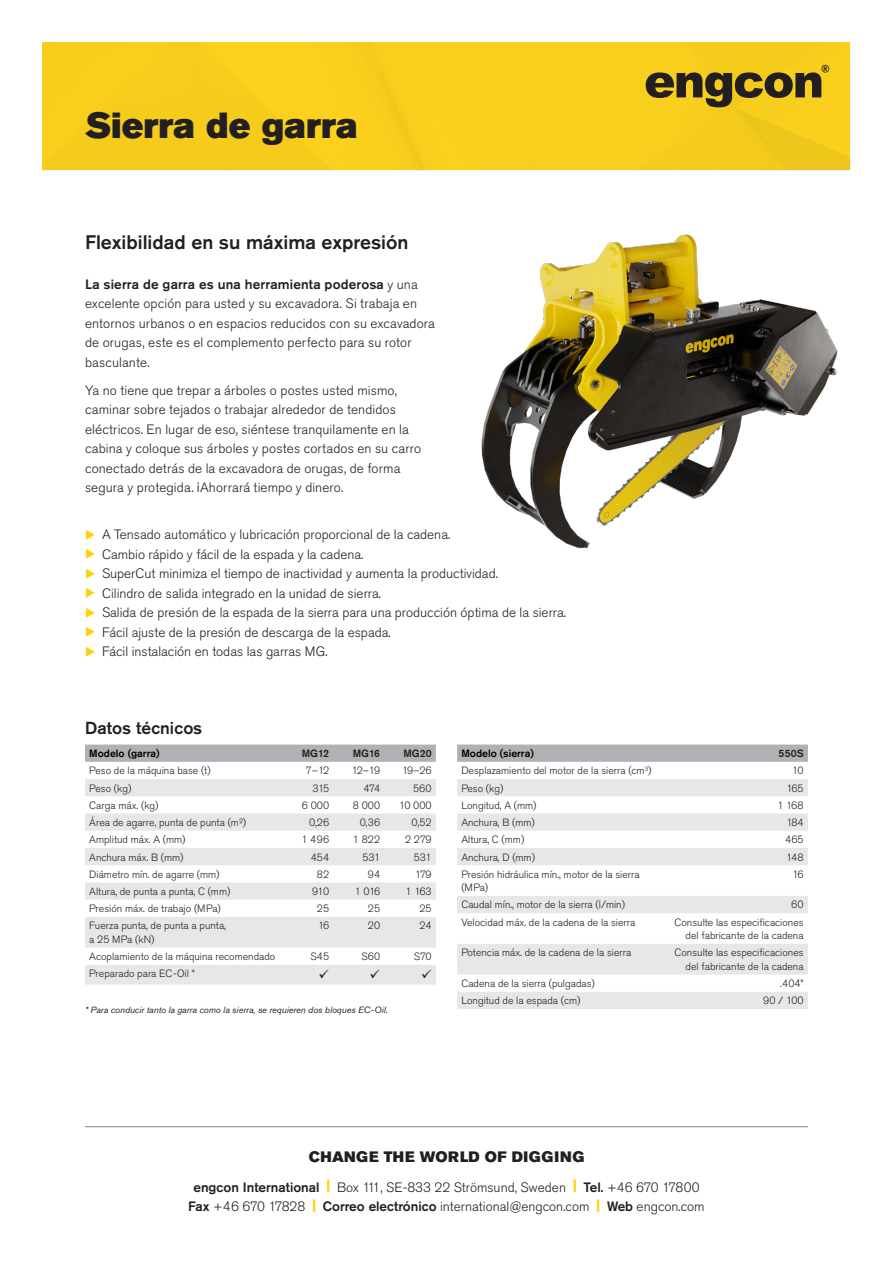
<style>
.page{position:relative;width:893px;height:1263px;background:#fff}
.page>*{position:absolute;margin:0;border:0;box-sizing:border-box;transform-origin:0 0}
.Product_heading{font:36px "Akzidenz Grotesk Pro Super";color:#231f20}
.t1{font:500 19.5px "Akzidenz Grotesk Pro";color:#231f20}
.t2{font:500 17.25px "Akzidenz Grotesk Pro";color:#231f20}
.t3{font:15px "Akzidenz Grotesk Pro Super";letter-spacing:.04em;color:#231f20}
.Brödtext1{font:300 13.5px/19.5px "Akzidenz Grotesk Pro";color:#231f20}
.t4{font:300 10.5px/13.5px "Akzidenz Grotesk Pro";color:#231f20}
.t5{font:500 10.5px "Akzidenz Grotesk Pro";color:#000}
.t6{font:500 10.5px "Akzidenz Grotesk Pro";color:#231f20}
.engcon_förbehåller{font:italic 9px "Akzidenz Grotesk Pro";color:#231f20}
.s1{font-weight:500}
.s2{font-family:"Akzidenz Grotesk Pro Super";font-weight:400;color:#fed105}
</style>
<div class="page">
<div style="left:43px;top:43px;width:807px;height:128px;background:#f8cf1c"></div>
<hr style="left:85px;top:1126px;width:723px;height:1px;background:#808285">
<svg style="left:85px;top:744px;width:351px;height:18px;background:#b3b4b8"></svg>
<svg style="left:85px;top:779px;width:351px;height:206px;fill:#e6e7e9"></svg>
<svg style="left:457px;top:744px;width:351px;height:18px;background:#b3b4b8"></svg>
<svg style="left:457px;top:779px;width:351px;height:230px;fill:#ecedee"></svg>
<img style="left:481px;top:234px;width:357px;height:315px">
<svg style="left:319px;top:969px;width:10px;height:9px"></svg>
<svg style="left:370px;top:969px;width:10px;height:9px"></svg>
<svg style="left:422px;top:969px;width:9px;height:9px"></svg>
<p class="Product_heading" style="left:85px;top:102px;width:274px">Sierra de garra</p>
<h1 class="t1" style="left:85px;top:229px;width:325px">Flexibilidad en su máxima expresión</h1>
<p class="Brödtext1" style="left:85px;top:274px;width:351px"><span class="s1">La sierra de garra es una herramienta poderosa</span> y una excelente opción para usted y su excavadora. Si trabaja en entornos urbanos o en espacios reducidos con su excavadora de orugas, este es el complemento perfecto para su rotor basculante.</p>
<p class="Brödtext1" style="left:85px;top:380px;width:338px">Ya no tiene que trepar a árboles o postes usted mismo, caminar sobre tejados o trabajar alrededor de tendidos eléctricos. En lugar de eso, siéntese tranquilamente en la cabina y coloque sus árboles y postes cortados en su carro conectado detrás de la excavadora de orugas, de forma segura y protegida. ¡Ahorrará tiempo y dinero.</p>
<p class="Brödtext1" style="left:102px;top:525px;width:350px">A Tensado automático y lubricación proporcional de la cadena.</p>
<p class="Brödtext1" style="left:102px;top:544px;width:263px">Cambio rápido y fácil de la espada y la cadena.</p>
<p class="Brödtext1" style="left:102px;top:564px;width:397px">SuperCut minimiza el tiempo de inactividad y aumenta la productividad.</p>
<p class="Brödtext1" style="left:102px;top:583px;width:281px">Cilindro de salida integrado en la unidad de sierra.</p>
<p class="Brödtext1" style="left:102px;top:603px;width:466px">Salida de presión de la espada de la sierra para una producción óptima de la sierra.</p>
<p class="Brödtext1" style="left:102px;top:622px;width:290px">Fácil ajuste de la presión de descarga de la espada.</p>
<p class="Brödtext1" style="left:102px;top:642px;width:227px">Fácil instalación en todas las garras MG.</p>
<h2 class="t2" style="left:85px;top:717px;width:119px">Datos técnicos</h2>
<p class="t5" style="left:89px;top:747px;width:72px">Modelo (garra)</p>
<p class="t6" style="left:302px;top:747px;width:29px">MG12</p>
<p class="t6" style="left:353px;top:747px;width:29px">MG16</p>
<p class="t6" style="left:403px;top:747px;width:30px">MG20</p>
<p class="t4" style="left:89px;top:764px;width:123px">Peso de la máquina base (t)</p>
<p class="t4" style="left:306px;top:764px;width:25px">7–12</p>
<p class="t4" style="left:352px;top:764px;width:30px">12–19</p>
<p class="t4" style="left:402px;top:764px;width:31px">19–26</p>
<p class="t4" style="left:89px;top:781px;width:44px">Peso (kg)</p>
<p class="t4" style="left:312px;top:781px;width:18px">315</p>
<p class="t4" style="left:363px;top:781px;width:18px">474</p>
<p class="t4" style="left:413px;top:781px;width:20px">560</p>
<p class="t4" style="left:89px;top:798px;width:71px">Carga máx. (kg)</p>
<p class="t4" style="left:302px;top:798px;width:29px">6 000</p>
<p class="t4" style="left:353px;top:798px;width:29px">8 000</p>
<p class="t4" style="left:399px;top:798px;width:34px">10 000</p>
<p class="t4" style="left:89px;top:816px;width:158px">Área de agarre, punta de punta (m2)</p>
<p class="t4" style="left:309px;top:816px;width:22px">0,26</p>
<p class="t4" style="left:360px;top:816px;width:22px">0,36</p>
<p class="t4" style="left:411px;top:816px;width:22px">0,52</p>
<p class="t4" style="left:89px;top:833px;width:98px">Amplitud máx. A (mm)</p>
<p class="t4" style="left:301px;top:833px;width:29px">1 496</p>
<p class="t4" style="left:353px;top:833px;width:29px">1 822</p>
<p class="t4" style="left:405px;top:833px;width:28px">2 279</p>
<p class="t4" style="left:89px;top:850px;width:96px">Anchura máx. B (mm)</p>
<p class="t4" style="left:311px;top:850px;width:20px">454</p>
<p class="t4" style="left:362px;top:850px;width:19px">531</p>
<p class="t4" style="left:414px;top:850px;width:19px">531</p>
<p class="t4" style="left:89px;top:867px;width:132px">Diámetro mín. de agarre (mm)</p>
<p class="t4" style="left:317px;top:867px;width:14px">82</p>
<p class="t4" style="left:368px;top:867px;width:14px">94</p>
<p class="t4" style="left:415px;top:867px;width:18px">179</p>
<p class="t4" style="left:89px;top:884px;width:143px">Altura, de punta a punta, C (mm)</p>
<p class="t4" style="left:312px;top:884px;width:19px">910</p>
<p class="t4" style="left:355px;top:884px;width:27px">1 016</p>
<p class="t4" style="left:406px;top:884px;width:28px">1 163</p>
<p class="t4" style="left:89px;top:902px;width:133px">Presión máx. de trabajo (MPa)</p>
<p class="t4" style="left:317px;top:902px;width:14px">25</p>
<p class="t4" style="left:368px;top:902px;width:14px">25</p>
<p class="t4" style="left:419px;top:902px;width:14px">25</p>
<p class="t4" style="left:89px;top:919px;width:138px">Fuerza punta, de punta a punta, a 25 MPa (kN)</p>
<p class="t4" style="left:318px;top:919px;width:13px">16</p>
<p class="t4" style="left:368px;top:919px;width:14px">20</p>
<p class="t4" style="left:419px;top:919px;width:14px">24</p>
<p class="t4" style="left:89px;top:950px;width:188px">Acoplamiento de la máquina recomendado</p>
<p class="t4" style="left:311px;top:950px;width:20px">S45</p>
<p class="t4" style="left:361px;top:950px;width:20px">S60</p>
<p class="t4" style="left:414px;top:950px;width:19px">S70</p>
<p class="t4" style="left:89px;top:967px;width:108px">Preparado para EC-Oil *</p>
<p class="engcon_förbehåller" style="left:85px;top:1004px;width:304px">* Para conducir tanto la garra como la sierra, se requieren dos bloques EC-Oil.</p>
<p class="t5" style="left:461px;top:747px;width:74px">Modelo (sierra)</p>
<p class="t6" style="left:778px;top:747px;width:27px">550S</p>
<p class="t4" style="left:461px;top:764px;width:192px">Desplazamiento del motor de la sierra (cm<sup>3</sup>)</p>
<p class="t4" style="left:792px;top:764px;width:13px">10</p>
<p class="t4" style="left:461px;top:781px;width:44px">Peso (kg)</p>
<p class="t4" style="left:786px;top:781px;width:19px">165</p>
<p class="t4" style="left:461px;top:798px;width:77px">Longitud, A (mm)</p>
<p class="t4" style="left:777px;top:798px;width:28px">1 168</p>
<p class="t4" style="left:461px;top:816px;width:75px">Anchura, B (mm)</p>
<p class="t4" style="left:786px;top:816px;width:19px">184</p>
<p class="t4" style="left:461px;top:833px;width:64px">Altura, C (mm)</p>
<p class="t4" style="left:785px;top:833px;width:20px">465</p>
<p class="t4" style="left:461px;top:850px;width:75px">Anchura, D (mm)</p>
<p class="t4" style="left:786px;top:850px;width:19px">148</p>
<p class="t4" style="left:461px;top:867px;width:180px">Presión hidráulica mín., motor de la sierra (MPa)</p>
<p class="t4" style="left:793px;top:867px;width:13px">16</p>
<p class="t4" style="left:461px;top:898px;width:165px">Caudal mín., motor de la sierra (l/min)</p>
<p class="t4" style="left:791px;top:898px;width:14px">60</p>
<p class="t4" style="left:461px;top:915px;width:176px">Velocidad máx. de la cadena de la sierra</p>
<p class="t4" style="left:674px;top:915px;width:131px;text-align:right">Consulte las especificaciones del fabricante de la cadena</p>
<p class="t4" style="left:461px;top:946px;width:171px">Potencia máx. de la cadena de la sierra</p>
<p class="t4" style="left:674px;top:946px;width:131px;text-align:right">Consulte las especificaciones del fabricante de la cadena</p>
<p class="t4" style="left:461px;top:977px;width:135px">Cadena de la sierra (pulgadas)</p>
<p class="t4" style="left:780px;top:977px;width:25px">.404”</p>
<p class="t4" style="left:461px;top:994px;width:121px">Longitud de la espada (cm)</p>
<p class="t4" style="left:763px;top:994px;width:42px">90 / 100</p>
<p class="t3" style="left:309px;top:1146px;width:277px">CHANGE THE WORLD OF DIGGING</p>
<p class="Brödtext1" style="left:188px;top:1177px;width:518px;text-align:center"><span class="s1">engcon International</span> <span class="s2">|</span> Box 111, SE-833 22 Strömsund, Sweden <span class="s2">|</span> <span class="s1">Tel.</span> +46 670 17800<br><span class="s1">Fax</span> +46 670 17828 <span class="s2">|</span> <span class="s1">Correo electrónico</span> international@engcon.com <span class="s2">|</span> <span class="s1">Web</span> engcon.com</p>
</div>
